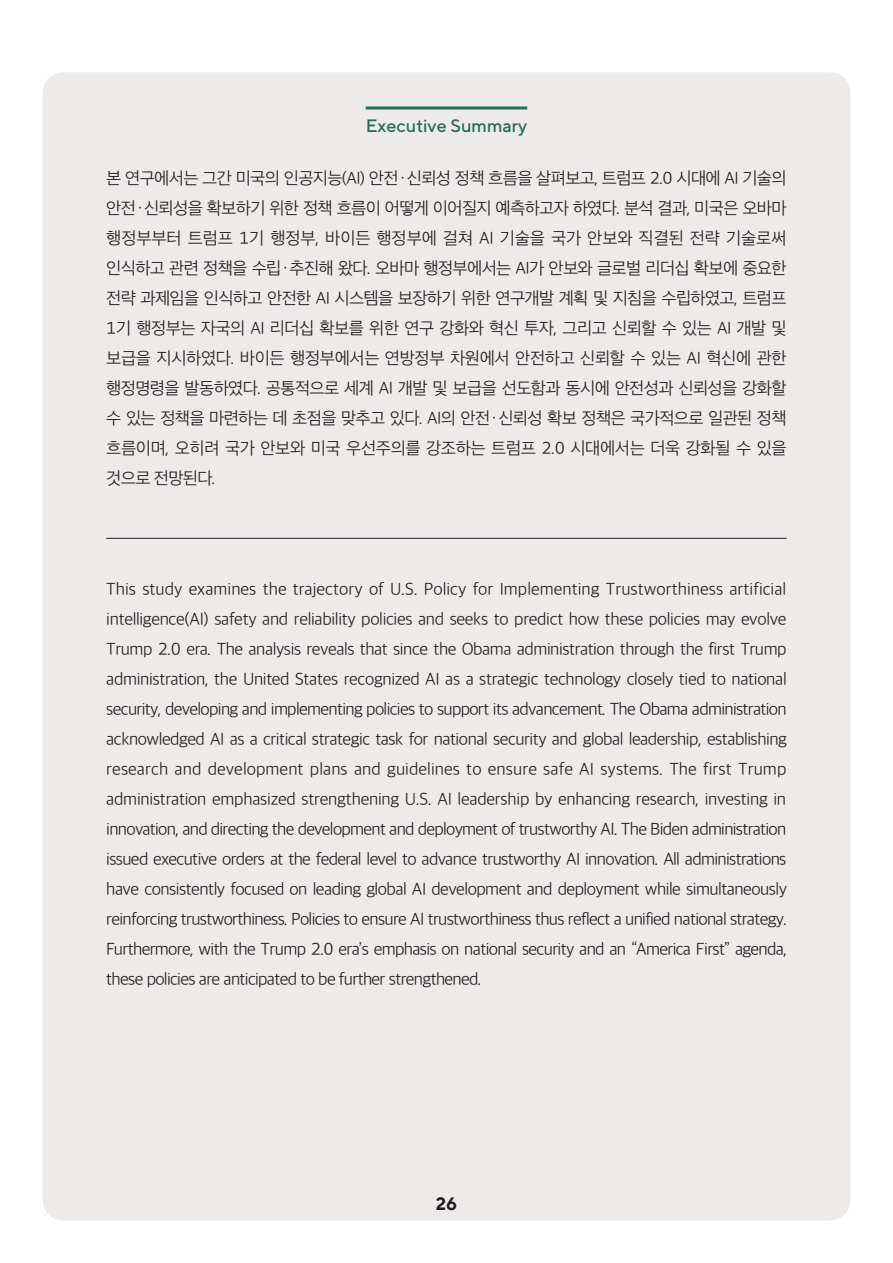
<style>
.page{position:relative;width:893px;height:1263px;background:#fff}
.page>*{position:absolute;margin:0;border:0;box-sizing:border-box;transform-origin:0 0}
.t1{font:500 18px "TT Norms";color:#2a6c5d}
.t2{font:700 18px "TT Norms";color:#231f20}
.t3{font:16.5px/30px "SD Gothic Neoa Uni c Lt";letter-spacing:-.04em;color:#231f20;text-align:justify}
</style>
<div class="page">
<div style="left:43px;top:72px;width:807px;height:1148px;background:#ecebe9;border-radius:21px"></div>
<hr style="left:106px;top:538px;width:681px;height:1px;background:#231f20">
<hr style="left:366px;top:106px;width:161px;height:3px;background:#2a6c5d">
<p class="t1" style="left:366px;top:115px;width:163px">Executive Summary</p>
<p class="t3" style="left:106px;top:163px;width:682px">본 연구에서는 그간 미국의 인공지능(AI) 안전·신뢰성 정책 흐름을 살펴보고, 트럼프 2.0 시대에 AI 기술의 안전·신뢰성을 확보하기 위한 정책 흐름이 어떻게 이어질지 예측하고자 하였다. 분석 결과, 미국은 오바마 행정부부터 트럼프 1기 행정부, 바이든 행정부에 걸쳐 AI 기술을 국가 안보와 직결된 전략 기술로써 인식하고 관련 정책을 수립·추진해 왔다. 오바마 행정부에서는 AI가 안보와 글로벌 리더십 확보에 중요한 전략 과제임을 인식하고 안전한 AI 시스템을 보장하기 위한 연구개발 계획 및 지침을 수립하였고, 트럼프 1기 행정부는 자국의 AI 리더십 확보를 위한 연구 강화와 혁신 투자, 그리고 신뢰할 수 있는 AI 개발 및 보급을 지시하였다. 바이든 행정부에서는 연방정부 차원에서 안전하고 신뢰할 수 있는 AI 혁신에 관한 행정명령을 발동하였다. 공통적으로 세계 AI 개발 및 보급을 선도함과 동시에 안전성과 신뢰성을 강화할 수 있는 정책을 마련하는 데 초점을 맞추고 있다. AI의 안전·신뢰성 확보 정책은 국가적으로 일관된 정책 흐름이며, 오히려 국가 안보와 미국 우선주의를 강조하는 트럼프 2.0 시대에서는 더욱 강화될 수 있을 것으로 전망된다.</p>
<p class="t3" style="left:106px;top:574px;width:682px">This study examines the trajectory of U.S. Policy for Implementing Trustworthiness artificial intelligence(AI) safety and reliability policies and seeks to predict how these policies may evolve Trump 2.0 era. The analysis reveals that since the Obama administration through the first Trump administration, the United States recognized AI as a strategic technology closely tied to national security, developing and implementing policies to support its advancement. The Obama administration acknowledged AI as a critical strategic task for national security and global leadership, establishing research and development plans and guidelines to ensure safe AI systems. The first Trump administration emphasized strengthening U.S. AI leadership by enhancing research, investing in innovation, and directing the development and deployment of trustworthy AI. The Biden administration issued executive orders at the federal level to advance trustworthy AI innovation. All administrations have consistently focused on leading global AI development and deployment while simultaneously reinforcing trustworthiness. Policies to ensure AI trustworthiness thus reflect a unified national strategy.<br>Furthermore, with the Trump 2.0 era’s emphasis on national security and an “America First” agenda, these policies are anticipated to be further strengthened.</p>
<p class="t2" style="left:436px;top:1192px;width:23px">26</p>
</div>
